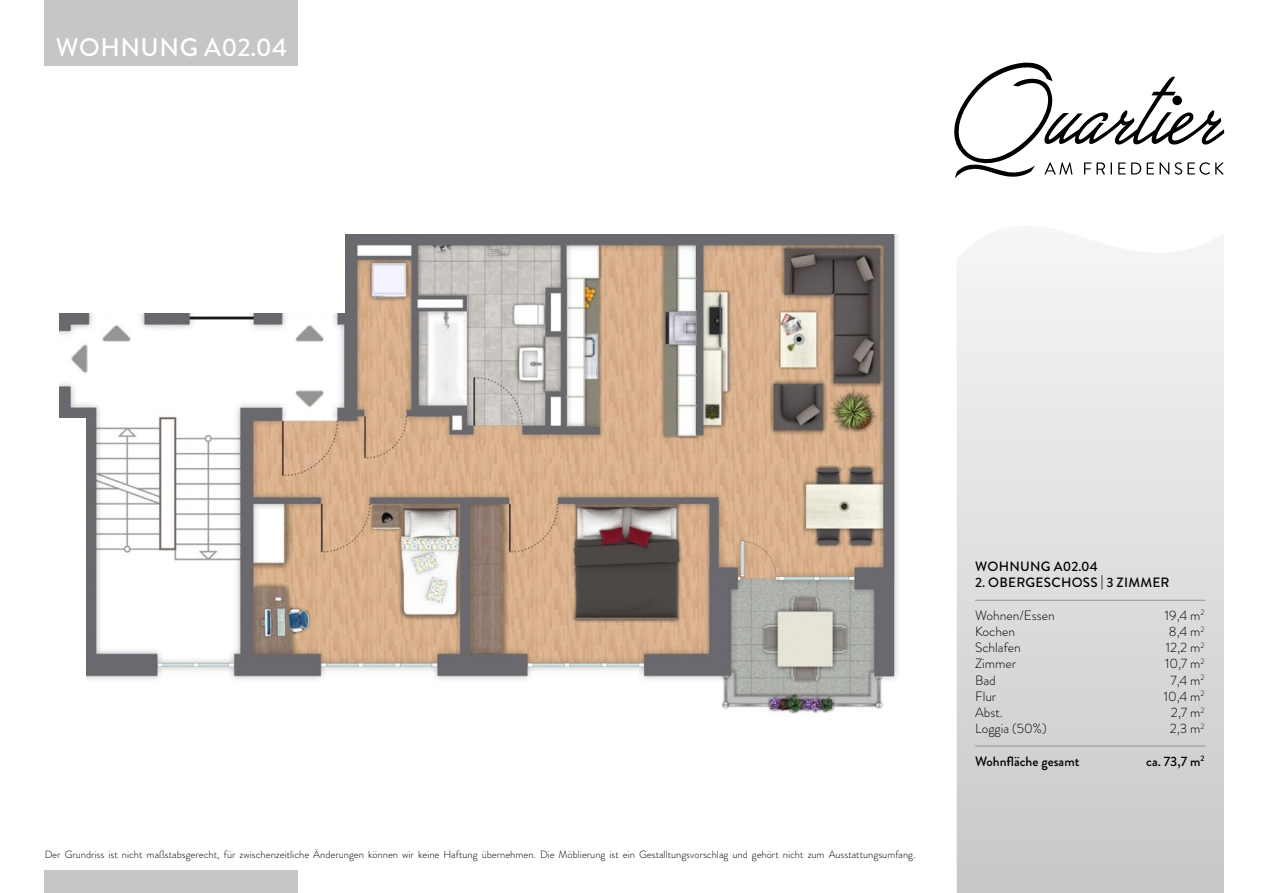
<style>
.page{position:relative;width:1263px;height:893px;background:#fff}
.page>*{position:absolute;margin:0;border:0;box-sizing:border-box;transform-origin:0 0}
.t1{font:500 25.5px "Brandon Grotesque";letter-spacing:.02em;color:#fff}
.t2{font:300 13.5px "Brandon Grotesque";color:#000}
.t3{font:500 13.5px "Brandon Grotesque";letter-spacing:.02em;color:#000}
.t4{font:500 13.5px "Brandon Grotesque";color:#000}
.t5{font:300 10.5px "Brandon Grotesque";color:#000}
</style>
<div class="page">
<svg style="left:954px;top:62px;width:270px;height:116px"></svg>
<svg style="left:957px;top:245px;width:267px;height:648px;background:#dedede"></svg>
<div style="left:45px;top:0;width:253px;height:65px;background:#c6c6c6"></div>
<div style="left:45px;top:870px;width:253px;height:23px;background:#c6c6c6"></div>
<hr style="left:975px;top:600px;width:230px;height:1px;background:#949494">
<hr style="left:975px;top:746px;width:230px;height:1px;background:#949494">
<img style="left:60px;top:234px;width:838px;height:480px">
<div style="left:39px;top:190px;width:306px;height:123px;background:#fff"></div>
<div style="left:45px;top:418px;width:41px;height:290px;background:#fff"></div>
<h1 class="t1" style="left:56px;top:30px;width:233px">WOHNUNG A02.04</h1>
<p class="t5" style="left:45px;top:847px;width:872px">Der Grundriss ist nicht maßstabsgerecht, für zwischenzeitliche Änderungen können wir keine Haftung übernehmen. Die Möblierung ist ein Gestalltungsvorschlag und gehört nicht zum Ausstattungsumfang.</p>
<p class="t3" style="left:975px;top:557px;width:124px">WOHNUNG A02.04</p>
<p class="t3" style="left:975px;top:573px;width:196px">2. OBERGESCHOSS | 3 ZIMMER</p>
<p class="t2" style="left:975px;top:606px;width:81px">Wohnen/Essen</p>
<p class="t2" style="left:1165px;top:606px;width:41px">19,4 m<sup>2</sup></p>
<p class="t2" style="left:975px;top:622px;width:42px">Kochen</p>
<p class="t2" style="left:1169px;top:622px;width:37px">8,4 m<sup>2</sup></p>
<p class="t2" style="left:975px;top:638px;width:47px">Schlafen</p>
<p class="t2" style="left:1166px;top:638px;width:40px">12,2 m<sup>2</sup></p>
<p class="t2" style="left:975px;top:655px;width:42px">Zimmer</p>
<p class="t2" style="left:1165px;top:655px;width:41px">10,7 m<sup>2</sup></p>
<p class="t2" style="left:975px;top:671px;width:22px">Bad</p>
<p class="t2" style="left:1170px;top:671px;width:36px">7,4 m<sup>2</sup></p>
<p class="t2" style="left:975px;top:687px;width:23px">Flur</p>
<p class="t2" style="left:1164px;top:687px;width:42px">10,4 m<sup>2</sup></p>
<p class="t2" style="left:975px;top:703px;width:29px">Abst.</p>
<p class="t2" style="left:1171px;top:703px;width:35px">2,7 m<sup>2</sup></p>
<p class="t2" style="left:975px;top:719px;width:73px">Loggia (50%)</p>
<p class="t2" style="left:1170px;top:719px;width:36px">2,3 m<sup>2</sup></p>
<p class="t4" style="left:975px;top:752px;width:106px">Wohnfläche gesamt</p>
<p class="t3" style="left:1146px;top:752px;width:60px">ca. 73,7 m<sup>2</sup></p>
</div>
